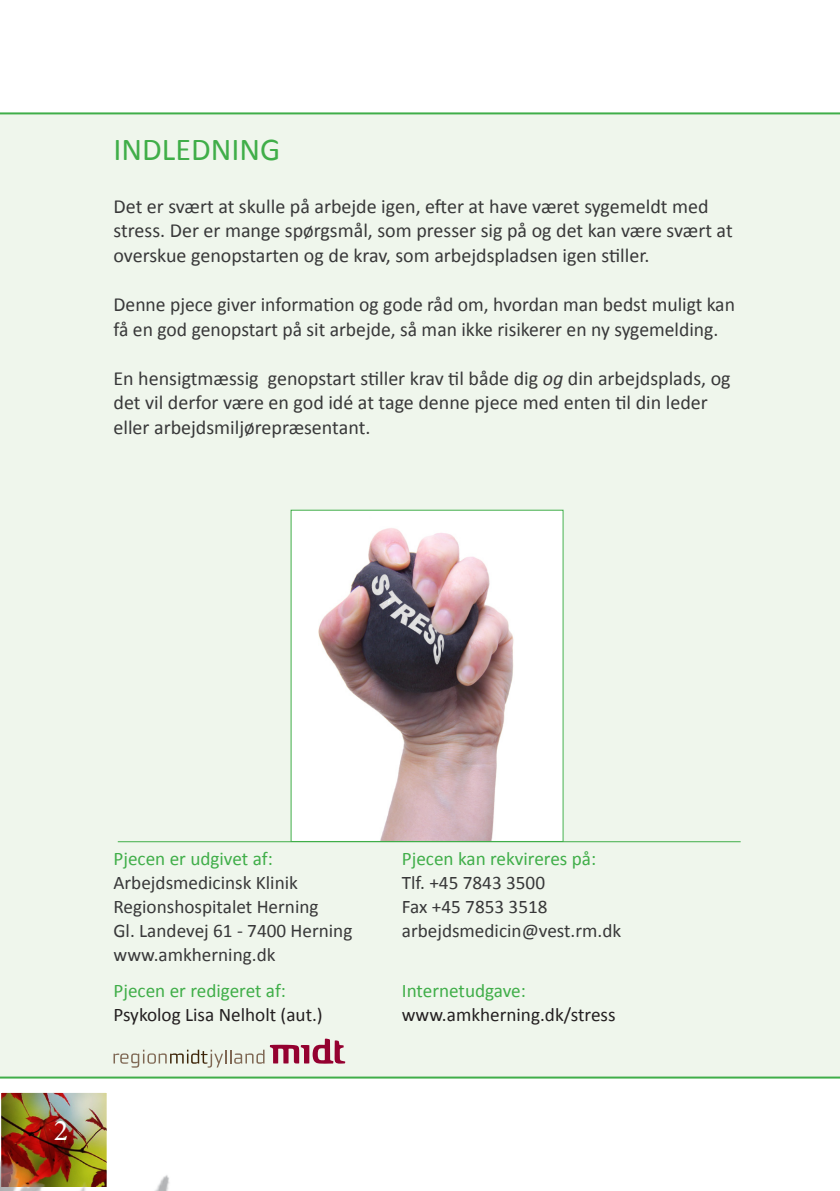
<style>
.page{position:relative;width:840px;height:1191px;background:#fff}
.page>*{position:absolute;margin:0;border:0;box-sizing:border-box;transform-origin:0 0}
.overskrift_1{font:32px "Calibri";color:#40ae49}
.t1{font:30px "Minion Pro";color:#fff}
.brødtekst{font:20px/24.6px "Calibri";color:#383839}
.brødtekst-2{font:19.2px "Calibri";color:#383839}
.brødtekst-3{font:19.2px "Calibri";color:#40ae49}
.brødtekst-4{font:19.2px "Calibri";color:#231f20}
.s1{font-style:italic}
</style>
<div class="page">
<img style="left:1px;top:1092px;width:106px;height:36px">
<div style="left:0;top:112px;width:839px;height:966px;background:#eff6ec"></div>
<img style="left:293px;top:512px;width:268px;height:327px">
<img style="left:0;top:1128px;width:169px;height:63px">
<hr style="left:118px;top:841px;width:622px;height:1px;background:#40ae49">
<svg style="left:113px;top:1049px;width:151px;height:18px;background:#d3d3c7"></svg>
<svg style="left:270px;top:1038px;width:75px;height:25px;background:#c68a99"></svg>
<p class="overskrift_1" style="left:113px;top:129px;width:168px">INDLEDNING</p>
<p class="brødtekst" style="left:113px;top:193px;width:620px">Det er svært at skulle på arbejde igen, efter at have været sygemeldt med stress. Der er mange spørgsmål, som presser sig på og det kan være svært at overskue genopstarten og de krav, som arbejdspladsen igen stiller.</p>
<p class="brødtekst" style="left:113px;top:291px;width:622px">Denne pjece giver information og gode råd om, hvordan man bedst muligt kan få en god genopstart på sit arbejde, så man ikke risikerer en ny sygemelding.</p>
<p class="brødtekst" style="left:113px;top:365px;width:618px">En hensigtmæssig genopstart stiller krav til både dig <span class="s1">og</span> din arbejdsplads, og det vil derfor være en god idé at tage denne pjece med enten til din leder eller arbejdsmiljørepræsentant.</p>
<p class="t1" style="left:54px;top:1109px;width:16px">2</p>
<p class="brødtekst-3" style="left:113px;top:846px;width:161px">Pjecen er udgivet af:</p>
<p class="brødtekst-3" style="left:401px;top:846px;width:196px">Pjecen kan rekvireres på:</p>
<p class="brødtekst-2" style="left:113px;top:870px;width:186px">Arbejdsmedicinsk Klinik</p>
<p class="brødtekst-2" style="left:401px;top:870px;width:145px">Tlf. +45 7843 3500</p>
<p class="brødtekst-2" style="left:113px;top:894px;width:206px">Regionshospitalet Herning</p>
<p class="brødtekst-2" style="left:401px;top:894px;width:147px">Fax +45 7853 3518</p>
<p class="brødtekst-2" style="left:113px;top:918px;width:240px">Gl. Landevej 61 - 7400 Herning</p>
<p class="brødtekst-2" style="left:401px;top:918px;width:221px">arbejdsmedicin@vest.rm.dk</p>
<p class="brødtekst-2" style="left:113px;top:942px;width:163px">www.amkherning.dk</p>
<p class="brødtekst-3" style="left:113px;top:978px;width:174px">Pjecen er redigeret af:</p>
<p class="brødtekst-3" style="left:401px;top:978px;width:126px">Internetudgave:</p>
<p class="brødtekst-4" style="left:113px;top:1002px;width:211px">Psykolog Lisa Nelholt (aut.)</p>
<p class="brødtekst-4" style="left:401px;top:1002px;width:215px">www.amkherning.dk/stress</p>
</div>
